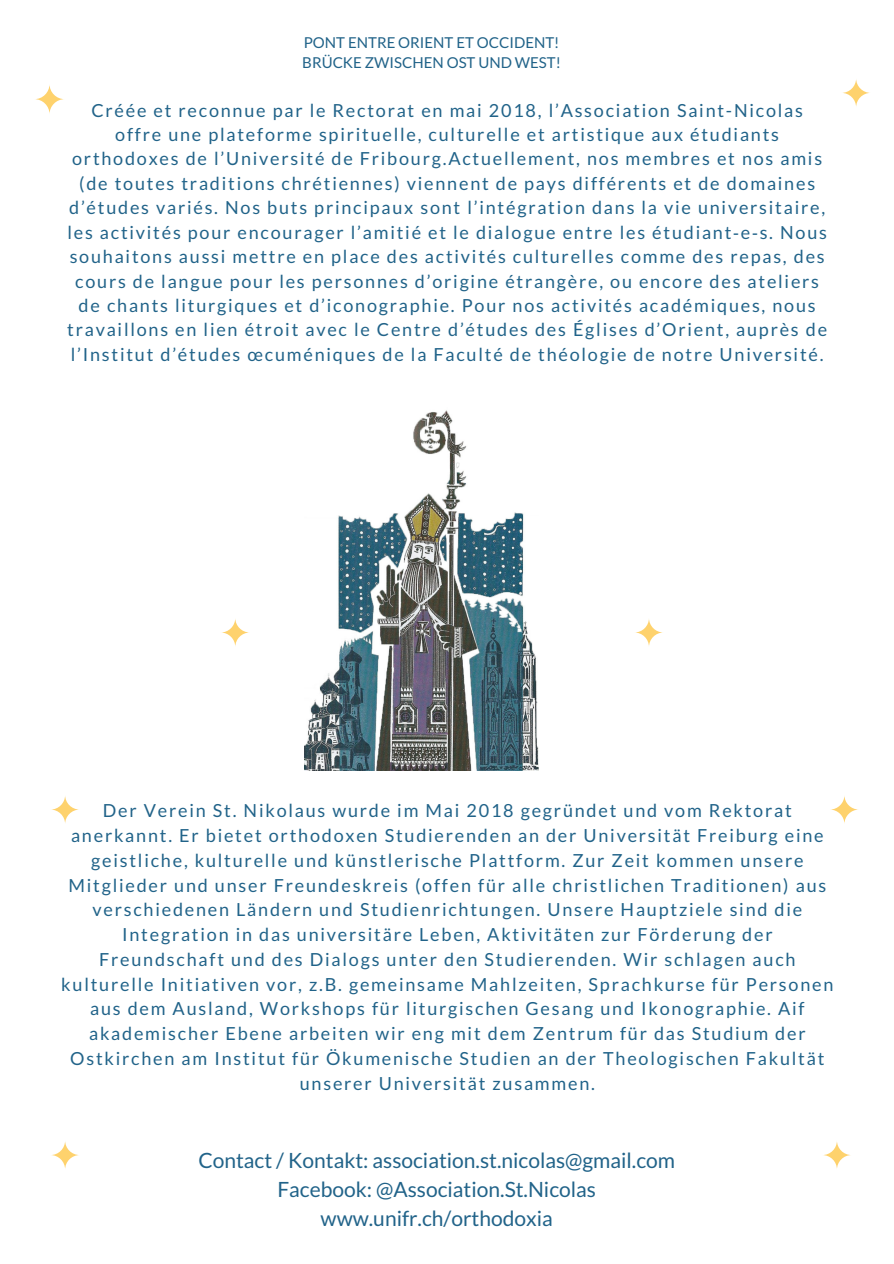
<style>
.page{position:relative;width:894px;height:1264px;background:#fff}
.page>*{position:absolute;margin:0;border:0;box-sizing:border-box;transform-origin:0 0}
.t1{font:21px/29.1px "Lato";color:#216389;text-align:center}
.t2{font:18px/24.8px "Lato";letter-spacing:.1em;color:#216389;text-align:center}
.t3{font:15px/20.2px "Lato";color:#216389}
.s1{font-family:"Noto Sans"}
</style>
<div class="page">
<svg style="left:50px;top:795px;width:30px;height:29px"></svg>
<svg style="left:822px;top:1140px;width:29px;height:29px"></svg>
<svg style="left:634px;top:618px;width:29px;height:29px"></svg>
<svg style="left:50px;top:1140px;width:30px;height:29px"></svg>
<svg style="left:220px;top:618px;width:30px;height:29px"></svg>
<svg style="left:829px;top:795px;width:29px;height:29px"></svg>
<img style="left:304px;top:410px;width:234px;height:360px">
<svg style="left:34px;top:84px;width:31px;height:30px"></svg>
<svg style="left:841px;top:78px;width:29px;height:29px"></svg>
<p class="t3" style="left:302px;top:32px;width:260px">PONT ENTRE ORIENT ET OCCIDENT!<br>BRÜCKE ZWISCHEN OST UND WEST!</p>
<p class="t2" style="left:67px;top:97px;width:761px">Créée et reconnue par le Rectorat en mai 2018, l’Association Saint-Nicolas offre une plateforme spirituelle, culturelle et artistique aux étudiants orthodoxes de l’Université de Fribourg.Actuellement, nos membres et nos amis (de toutes traditions chrétiennes) viennent de pays différents et de domaines d’études variés. Nos buts principaux sont l’intégration dans la vie universitaire, les activités pour encourager l’amitié et le dialogue entre les étudiant<span class="s1">‐</span>e<span class="s1">‐</span>s. Nous souhaitons aussi mettre en place des activités culturelles comme des repas, des cours de langue pour les personnes d’origine étrangère, ou encore des ateliers de chants liturgiques et d’iconographie. Pour nos activités académiques, nous travaillons en lien étroit avec le Centre d’études des Églises d’Orient, auprès de l’Institut d’études œcuméniques de la Faculté de théologie de notre Université.</p>
<p class="t2" style="left:61px;top:797px;width:773px">Der Verein St. Nikolaus wurde im Mai 2018 gegründet und vom Rektorat anerkannt. Er bietet orthodoxen Studierenden an der Universität Freiburg eine geistliche, kulturelle und künstlerische Plattform. Zur Zeit kommen unsere Mitglieder und unser Freundeskreis (offen für alle christlichen Traditionen) aus verschiedenen Ländern und Studienrichtungen. Unsere Hauptziele sind die Integration in das universitäre Leben, Aktivitäten zur Förderung der Freundschaft und des Dialogs unter den Studierenden. Wir schlagen auch kulturelle Initiativen vor, z.B. gemeinsame Mahlzeiten, Sprachkurse für Personen aus dem Ausland, Workshops für liturgischen Gesang und Ikonographie. Aif akademischer Ebene arbeiten wir eng mit dem Zentrum für das Studium der Ostkirchen am Institut für Ökumenische Studien an der Theologischen Fakultät unserer Universität zusammen.</p>
<p class="t1" style="left:198px;top:1144px;width:478px">Contact / Kontakt: association.st.nicolas@gmail.com<br>Facebook: @Association.St.Nicolas www.unifr.ch/orthodoxia</p>
</div>
